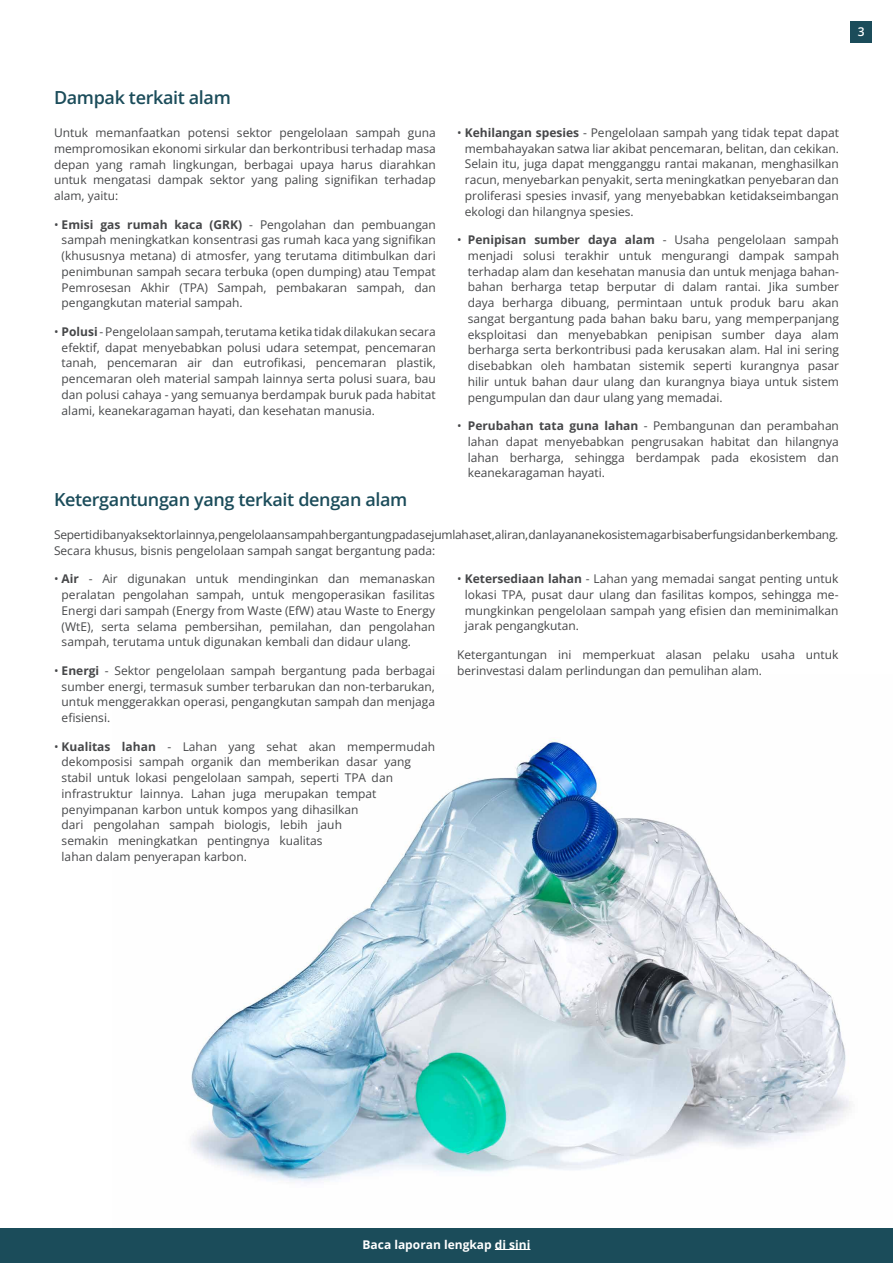
<style>
.page{position:relative;width:893px;height:1263px;background:#fff}
.page>*{position:absolute;margin:0;border:0;box-sizing:border-box;transform-origin:0 0}
.t1{font:600 18px "Open Sans";letter-spacing:-.02em;color:#1b4c5a}
.t2{font:12px/15.8px "Open Sans";color:#464749;text-align:justify}
.t3{font:12px/15.8px "Open Sans";letter-spacing:-.02em;color:#464749}
.t4{font:700 12px "Open Sans";color:#fff}
.t5{font:600 12px "Open Sans";color:#fff}
.s1{font-weight:700}
</style>
<div class="page">
<img style="left:113px;top:739px;width:780px;height:490px">
<div style="left:0;top:1229px;width:893px;height:34px;background:#1b4c5a"></div>
<hr style="left:495px;top:1249px;width:35px;height:1px;background:#fff">
<div style="left:850px;top:21px;width:22px;height:21px;background:#1b4c5a"></div>
<p class="t5" style="left:858px;top:23px;width:8px">3</p>
<h1 class="t1" style="left:54px;top:85px;width:178px">Dampak terkait alam</h1>
<p class="t2" style="left:54px;top:125px;width:383px">Untuk memanfaatkan potensi sektor pengelolaan sampah guna mempromosikan ekonomi sirkular dan berkontribusi terhadap masa depan yang ramah lingkungan, berbagai upaya harus diarahkan untuk mengatasi dampak sektor yang paling signifikan terhadap alam, yaitu:</p>
<p class="t2" style="left:62px;top:216px;width:376px;text-indent:-8px">• <span class="s1">Emisi gas rumah kaca (GRK)</span> - Pengolahan dan pembuangan sampah meningkatkan konsentrasi gas rumah kaca yang signifikan (khususnya metana) di atmosfer, yang terutama ditimbulkan dari penimbunan sampah secara terbuka (open dumping) atau Tempat Pemrosesan Akhir (TPA) Sampah, pembakaran sampah, dan pengangkutan material sampah.</p>
<p class="t2" style="left:62px;top:323px;width:376px;text-indent:-8px">• <span class="s1">Polusi</span> - Pengelolaan sampah, terutama ketika tidak dilakukan secara efektif, dapat menyebabkan polusi udara setempat, pencemaran tanah, pencemaran air dan eutrofikasi, pencemaran plastik, pencemaran oleh material sampah lainnya serta polusi suara, bau dan polusi cahaya - yang semuanya berdampak buruk pada habitat alami, keanekaragaman hayati, dan kesehatan manusia.</p>
<p class="t2" style="left:465px;top:124px;width:376px;text-indent:-8px">• <span class="s1">Kehilangan spesies</span> - Pengelolaan sampah yang tidak tepat dapat membahayakan satwa liar akibat pencemaran, belitan, dan cekikan.<br>Selain itu, juga dapat mengganggu rantai makanan, menghasilkan racun, menyebarkan penyakit, serta meningkatkan penyebaran dan proliferasi spesies invasif, yang menyebabkan ketidakseimbangan ekologi dan hilangnya spesies.</p>
<p class="t2" style="left:468px;top:232px;width:373px;text-indent:-11px">• <span class="s1">Penipisan sumber daya alam</span> - Usaha pengelolaan sampah menjadi solusi terakhir untuk mengurangi dampak sampah terhadap alam dan kesehatan manusia dan untuk menjaga bahan&shy;bahan berharga tetap berputar di dalam rantai. Jika sumber daya berharga dibuang, permintaan untuk produk baru akan sangat bergantung pada bahan baku baru, yang memperpanjang eksploitasi dan menyebabkan penipisan sumber daya alam berharga serta berkontribusi pada kerusakan alam. Hal ini sering disebabkan oleh hambatan sistemik seperti kurangnya pasar hilir untuk bahan daur ulang dan kurangnya biaya untuk sistem pengumpulan dan daur ulang yang memadai.</p>
<p class="t2" style="left:468px;top:418px;width:373px;text-indent:-11px">• <span class="s1">Perubahan tata guna lahan</span> - Pembangunan dan perambahan lahan dapat menyebabkan pengrusakan habitat dan hilangnya lahan berharga, sehingga berdampak pada ekosistem dan keanekaragaman hayati.</p>
<h1 class="t1" style="left:54px;top:487px;width:355px">Ketergantungan yang terkait dengan alam</h1>
<p class="t3" style="left:54px;top:526px;width:786px">Seperti di banyak sektor lainnya, pengelolaan sampah bergantung pada sejumlah aset, aliran, dan layanan ekosistem agar bisa berfungsi dan berkembang.<br>Secara khusus, bisnis pengelolaan sampah sangat bergantung pada:</p>
<p class="t2" style="left:62px;top:571px;width:375px;text-indent:-8px">• <span class="s1">Air</span> - Air digunakan untuk mendinginkan dan memanaskan peralatan pengolahan sampah, untuk mengoperasikan fasilitas Energi dari sampah (Energy from Waste (EfW) atau Waste to Energy (WtE), serta selama pembersihan, pemilahan, dan pengolahan sampah, terutama untuk digunakan kembali dan didaur ulang.</p>
<p class="t2" style="left:62px;top:662px;width:375px;text-indent:-8px">• <span class="s1">Energi</span> - Sektor pengelolaan sampah bergantung pada berbagai sumber energi, termasuk sumber terbarukan dan non-terbarukan, untuk menggerakkan operasi, pengangkutan sampah dan menjaga efisiensi.</p>
<p class="t2" style="left:62px;top:738px;width:375px;text-align:left;text-indent:-8px">• <span class="s1">Kualitas lahan</span> - Lahan yang sehat akan mempermudah dekomposisi sampah organik dan memberikan dasar yang stabil untuk lokasi pengelolaan sampah, seperti TPA dan infrastruktur lainnya. Lahan juga merupakan tempat penyimpanan karbon untuk kompos yang dihasilkan<br>dari pengolahan sampah biologis, lebih jauh<br>semakin meningkatkan pentingnya kualitas<br>lahan dalam penyerapan karbon.</p>
<p class="t2" style="left:465px;top:571px;width:375px;text-indent:-8px">• <span class="s1">Ketersediaan lahan</span> - Lahan yang memadai sangat penting untuk lokasi TPA, pusat daur ulang dan fasilitas kompos, sehingga me&shy;mungkinkan pengelolaan sampah yang efisien dan meminimalkan jarak pengangkutan.</p>
<p class="t2" style="left:457px;top:646px;width:383px">Ketergantungan ini memperkuat alasan pelaku usaha untuk berinvestasi dalam perlindungan dan pemulihan alam.</p>
<p class="t4" style="left:363px;top:1236px;width:169px">Baca laporan lengkap di sini</p>
</div>
